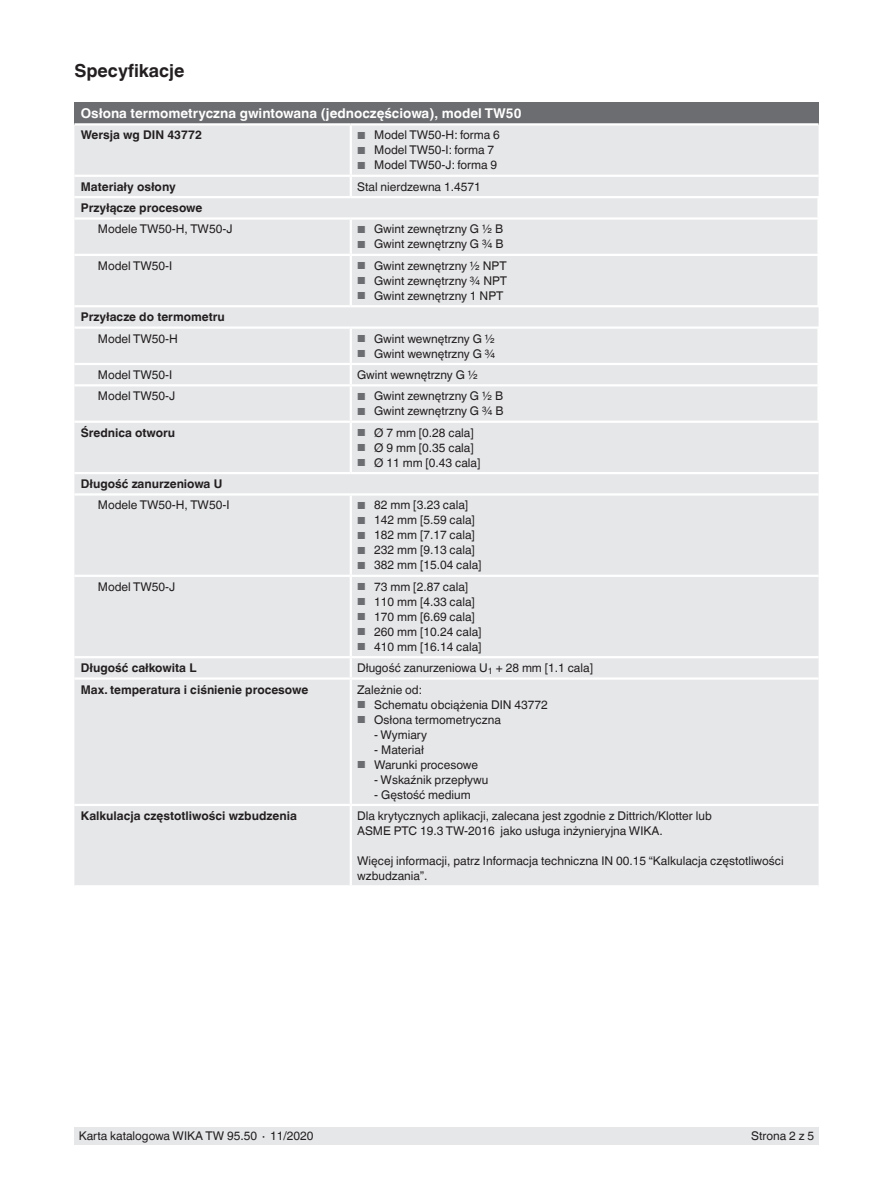
<style>
.page{position:relative;width:893px;height:1188px;background:#fff}
.page>*{position:absolute;margin:0;border:0;box-sizing:border-box;transform-origin:0 0}
.Subheadline1{font:700 18px "Helvetica World";color:#231f20}
.Tables_-_Headline{font:700 13.5px "Helvetica World";color:#fff}
.Tables_-_Running_tex{font:12px/15px "Helvetica World";color:#231f20}
.Tables_-_Running_tex-2{font:700 12px "Helvetica World";color:#231f20}
.s1{font-size:10.2px;color:#6c6d70}
</style>
<div class="page">
<div style="left:74px;top:1128px;width:745px;height:17px;background:#e6e7e9"></div>
<div style="left:74px;top:102px;width:745px;height:22px;background:#6c6d70"></div>
<div style="left:74px;top:126px;width:745px;height:759px;background:#e6e7e9"></div>
<hr style="left:817px;top:198px;width:3px;height:19px;background:#fff">
<hr style="left:74px;top:575px;width:277px;height:2px;background:#fff">
<hr style="left:351px;top:575px;width:468px;height:2px;background:#fff">
<hr style="left:74px;top:472px;width:277px;height:2px;background:#fff">
<hr style="left:351px;top:472px;width:468px;height:2px;background:#fff">
<hr style="left:74px;top:493px;width:277px;height:3px;background:#fff">
<hr style="left:351px;top:493px;width:468px;height:3px;background:#fff">
<hr style="left:74px;top:384px;width:277px;height:2px;background:#fff">
<hr style="left:74px;top:421px;width:277px;height:2px;background:#fff">
<hr style="left:74px;top:123px;width:277px;height:3px;background:#fff">
<hr style="left:351px;top:123px;width:468px;height:3px;background:#fff">
<hr style="left:74px;top:254px;width:277px;height:2px;background:#fff">
<hr style="left:74px;top:305px;width:277px;height:2px;background:#fff">
<hr style="left:351px;top:305px;width:469px;height:2px;background:#fff">
<hr style="left:74px;top:326px;width:277px;height:3px;background:#fff">
<hr style="left:817px;top:329px;width:3px;height:34px;background:#fff">
<hr style="left:817px;top:386px;width:3px;height:35px;background:#fff">
<hr style="left:350px;top:126px;width:2px;height:49px;background:#fff">
<hr style="left:817px;top:220px;width:3px;height:34px;background:#fff">
<hr style="left:817px;top:256px;width:3px;height:49px;background:#fff">
<hr style="left:74px;top:196px;width:277px;height:2px;background:#fff">
<hr style="left:351px;top:196px;width:469px;height:2px;background:#fff">
<hr style="left:74px;top:217px;width:277px;height:3px;background:#fff">
<hr style="left:74px;top:175px;width:277px;height:2px;background:#fff">
<hr style="left:350px;top:256px;width:2px;height:49px;background:#fff">
<hr style="left:351px;top:217px;width:469px;height:3px;background:#fff">
<hr style="left:350px;top:220px;width:2px;height:34px;background:#fff">
<hr style="left:351px;top:254px;width:469px;height:2px;background:#fff">
<hr style="left:351px;top:175px;width:468px;height:2px;background:#fff">
<svg style="left:350px;top:177px;width:2px;height:19px"></svg>
<hr style="left:351px;top:326px;width:469px;height:3px;background:#fff">
<hr style="left:350px;top:329px;width:2px;height:34px;background:#fff">
<hr style="left:350px;top:386px;width:2px;height:35px;background:#fff">
<hr style="left:351px;top:421px;width:469px;height:2px;background:#fff">
<hr style="left:351px;top:363px;width:469px;height:2px;background:#fff">
<svg style="left:350px;top:365px;width:2px;height:19px"></svg>
<hr style="left:817px;top:365px;width:3px;height:19px;background:#fff">
<hr style="left:351px;top:384px;width:469px;height:2px;background:#fff">
<hr style="left:74px;top:363px;width:277px;height:2px;background:#fff">
<hr style="left:350px;top:423px;width:2px;height:49px;background:#fff">
<hr style="left:350px;top:496px;width:2px;height:79px;background:#fff">
<hr style="left:350px;top:577px;width:2px;height:79px;background:#fff">
<hr style="left:74px;top:656px;width:277px;height:2px;background:#fff">
<hr style="left:351px;top:656px;width:468px;height:2px;background:#fff">
<svg style="left:350px;top:658px;width:2px;height:19px"></svg>
<hr style="left:74px;top:677px;width:277px;height:3px;background:#fff">
<hr style="left:351px;top:677px;width:468px;height:3px;background:#fff">
<hr style="left:350px;top:680px;width:2px;height:124px;background:#fff">
<hr style="left:74px;top:804px;width:277px;height:2px;background:#fff">
<hr style="left:351px;top:804px;width:468px;height:2px;background:#fff">
<hr style="left:350px;top:806px;width:2px;height:79px;background:#fff">
<p class="Subheadline1" style="left:74px;top:60px;width:112px">Specyfikacje</p>
<p class="Tables_-_Headline" style="left:81px;top:105px;width:442px">Osłona termometryczna gwintowana (jednoczęściowa), model TW50</p>
<p class="Tables_-_Running_tex-2" style="left:81px;top:128px;width:123px">Wersja wg DIN 43772</p>
<p class="Tables_-_Running_tex" style="left:357px;top:128px;width:144px"><span class="s1">■</span> Model TW50-H: forma 6</p>
<p class="Tables_-_Running_tex" style="left:357px;top:143px;width:139px"><span class="s1">■</span> Model TW50-I: forma 7</p>
<p class="Tables_-_Running_tex" style="left:357px;top:158px;width:142px"><span class="s1">■</span> Model TW50-J: forma 9</p>
<p class="Tables_-_Running_tex-2" style="left:81px;top:180px;width:97px">Materiały osłony</p>
<p class="Tables_-_Running_tex" style="left:357px;top:179px;width:125px">Stal nierdzewna 1.4571</p>
<p class="Tables_-_Running_tex-2" style="left:81px;top:201px;width:123px">Przyłącze procesowe</p>
<p class="Tables_-_Running_tex" style="left:98px;top:222px;width:136px">Modele TW50-H, TW50-J</p>
<p class="Tables_-_Running_tex" style="left:357px;top:222px;width:147px"><span class="s1">■</span> Gwint zewnętrzny G ½ B</p>
<p class="Tables_-_Running_tex" style="left:357px;top:237px;width:148px"><span class="s1">■</span> Gwint zewnętrzny G ¾ B</p>
<p class="Tables_-_Running_tex" style="left:98px;top:258px;width:76px">Model TW50-I</p>
<p class="Tables_-_Running_tex" style="left:357px;top:258px;width:151px"><span class="s1">■</span> Gwint zewnętrzny ½ NPT</p>
<p class="Tables_-_Running_tex" style="left:357px;top:273px;width:151px"><span class="s1">■</span> Gwint zewnętrzny ¾ NPT</p>
<p class="Tables_-_Running_tex" style="left:357px;top:288px;width:148px"><span class="s1">■</span> Gwint zewnętrzny 1 NPT</p>
<p class="Tables_-_Running_tex-2" style="left:81px;top:310px;width:146px">Przyłacze do termometru</p>
<p class="Tables_-_Running_tex" style="left:98px;top:331px;width:82px">Model TW50-H</p>
<p class="Tables_-_Running_tex" style="left:357px;top:331px;width:139px"><span class="s1">■</span> Gwint wewnętrzny G ½</p>
<p class="Tables_-_Running_tex" style="left:357px;top:346px;width:140px"><span class="s1">■</span> Gwint wewnętrzny G ¾</p>
<p class="Tables_-_Running_tex" style="left:98px;top:367px;width:76px">Model TW50-I</p>
<p class="Tables_-_Running_tex" style="left:357px;top:367px;width:122px">Gwint wewnętrzny G ½</p>
<p class="Tables_-_Running_tex" style="left:98px;top:389px;width:79px">Model TW50-J</p>
<p class="Tables_-_Running_tex" style="left:357px;top:389px;width:147px"><span class="s1">■</span> Gwint zewnętrzny G ½ B</p>
<p class="Tables_-_Running_tex" style="left:357px;top:404px;width:148px"><span class="s1">■</span> Gwint zewnętrzny G ¾ B</p>
<p class="Tables_-_Running_tex-2" style="left:81px;top:426px;width:96px">Średnica otworu</p>
<p class="Tables_-_Running_tex" style="left:357px;top:425px;width:118px"><span class="s1">■</span> Ø 7 mm [0.28 cala]</p>
<p class="Tables_-_Running_tex" style="left:357px;top:440px;width:118px"><span class="s1">■</span> Ø 9 mm [0.35 cala]</p>
<p class="Tables_-_Running_tex" style="left:357px;top:455px;width:125px"><span class="s1">■</span> Ø 11 mm [0.43 cala]</p>
<p class="Tables_-_Running_tex-2" style="left:81px;top:477px;width:143px">Długość zanurzeniowa U</p>
<p class="Tables_-_Running_tex" style="left:98px;top:498px;width:133px">Modele TW50-H, TW50-I</p>
<p class="Tables_-_Running_tex" style="left:357px;top:498px;width:113px"><span class="s1">■</span> 82 mm [3.23 cala]</p>
<p class="Tables_-_Running_tex" style="left:357px;top:513px;width:119px"><span class="s1">■</span> 142 mm [5.59 cala]</p>
<p class="Tables_-_Running_tex" style="left:357px;top:528px;width:119px"><span class="s1">■</span> 182 mm [7.17 cala]</p>
<p class="Tables_-_Running_tex" style="left:357px;top:543px;width:119px"><span class="s1">■</span> 232 mm [9.13 cala]</p>
<p class="Tables_-_Running_tex" style="left:357px;top:558px;width:126px"><span class="s1">■</span> 382 mm [15.04 cala]</p>
<p class="Tables_-_Running_tex" style="left:98px;top:579px;width:79px">Model TW50-J</p>
<p class="Tables_-_Running_tex" style="left:357px;top:579px;width:113px"><span class="s1">■</span> 73 mm [2.87 cala]</p>
<p class="Tables_-_Running_tex" style="left:357px;top:594px;width:119px"><span class="s1">■</span> 110 mm [4.33 cala]</p>
<p class="Tables_-_Running_tex" style="left:357px;top:609px;width:119px"><span class="s1">■</span> 170 mm [6.69 cala]</p>
<p class="Tables_-_Running_tex" style="left:357px;top:624px;width:126px"><span class="s1">■</span> 260 mm [10.24 cala]</p>
<p class="Tables_-_Running_tex" style="left:357px;top:639px;width:126px"><span class="s1">■</span> 410 mm [16.14 cala]</p>
<p class="Tables_-_Running_tex-2" style="left:81px;top:661px;width:117px">Długość całkowita L</p>
<p class="Tables_-_Running_tex" style="left:357px;top:661px;width:237px">Długość zanurzeniowa U<sub>1</sub> + 28 mm [1.1 cala]</p>
<p class="Tables_-_Running_tex-2" style="left:81px;top:682px;width:229px">Max. temperatura i ciśnienie procesowe</p>
<p class="Tables_-_Running_tex" style="left:357px;top:682px;width:66px">Zależnie od:</p>
<p class="Tables_-_Running_tex" style="left:357px;top:697px;width:192px"><span class="s1">■</span> Schematu obciążenia DIN 43772</p>
<p class="Tables_-_Running_tex" style="left:357px;top:712px;width:145px"><span class="s1">■</span> Osłona termometryczna</p>
<p class="Tables_-_Running_tex" style="left:374px;top:727px;width:54px">- Wymiary</p>
<p class="Tables_-_Running_tex" style="left:374px;top:742px;width:51px">- Materiał</p>
<p class="Tables_-_Running_tex" style="left:357px;top:757px;width:122px"><span class="s1">■</span> Warunki procesowe</p>
<p class="Tables_-_Running_tex" style="left:374px;top:772px;width:116px">- Wskaźnik przepływu</p>
<p class="Tables_-_Running_tex" style="left:374px;top:787px;width:98px">- Gęstość medium</p>
<p class="Tables_-_Running_tex-2" style="left:81px;top:809px;width:218px">Kalkulacja częstotliwości wzbudzenia</p>
<p class="Tables_-_Running_tex" style="left:357px;top:808px;width:356px">Dla krytycznych aplikacji, zalecana jest zgodnie z Dittrich/Klotter lub<br>ASME PTC 19.3 TW-2016 jako usługa inżynieryjna WIKA.</p>
<p class="Tables_-_Running_tex" style="left:357px;top:853px;width:428px">Więcej informacji, patrz Informacja techniczna IN 00.15 “Kalkulacja częstotliwości wzbudzania”.</p>
<p class="Tables_-_Running_tex" style="left:79px;top:1129px;width:236px">Karta katalogowa WIKA TW 95.50 ∙ 11/2020</p>
<p class="Tables_-_Running_tex" style="left:751px;top:1129px;width:65px">Strona 2 z 5</p>
</div>
